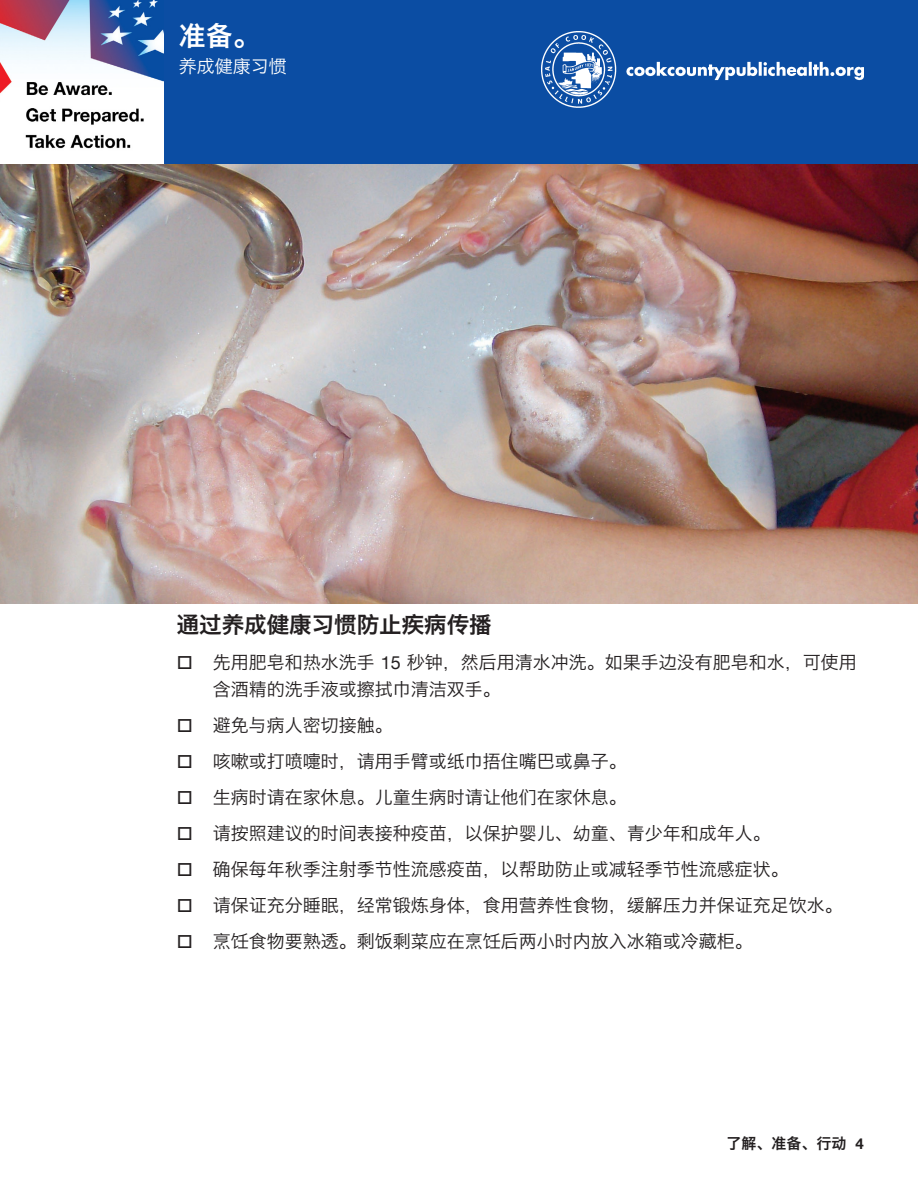
<style>
.page{position:relative;width:918px;height:1188px;background:#fff}
.page>*{position:absolute;margin:0;border:0;box-sizing:border-box;transform-origin:0 0}
.TOC_body_copy_main{font:27px "Hiragino Sans GB W6";color:#fff}
.t1{font:22.5px "Hiragino Sans GB W6";color:#231f20}
.t2{font:18px/27px "Hiragino Sans GB W3";color:#231f20}
.TOC_body_copy_sub{font:18px "Hiragino Sans GB W3";color:#fff}
.t3{font:15px "Hiragino Sans GB W6";color:#231f20}
.s1{font-family:"Helvetica Neue"}
.s2{font-family:"Helvetica Neue";font-weight:700}
</style>
<div class="page">
<img style="left:0;top:164px;width:918px;height:439px">
<div style="left:0;top:0;width:918px;height:163px;background:#0b4da3"></div>
<img style="left:0;top:0;width:163px;height:163px">
<img style="left:542px;top:32px;width:322px;height:75px">
<p class="TOC_body_copy_main" style="left:179px;top:18px;width:82px">准备。</p>
<p class="TOC_body_copy_sub" style="left:179px;top:55px;width:109px">养成健康习惯</p>
<p class="t1" style="left:177px;top:610px;width:316px">通过养成健康习惯防止疾病传播</p>
<p class="t2" style="left:213px;top:649px;width:646px;text-indent:-36px">□ 先用肥皂和热水洗手 <span class="s1">15</span> 秒钟，然后用清水冲洗。如果手边没有肥皂和水，可使用含酒精的洗手液或擦拭巾清洁双手。</p>
<p class="t2" style="left:177px;top:712px;width:218px">□ 避免与病人密切接触。</p>
<p class="t2" style="left:177px;top:748px;width:451px">□ 咳嗽或打喷嚏时，请用手臂或纸巾捂住嘴巴或鼻子。</p>
<p class="t2" style="left:177px;top:784px;width:451px">□ 生病时请在家休息。儿童生病时请让他们在家休息。</p>
<p class="t2" style="left:177px;top:820px;width:595px">□ 请按照建议的时间表接种疫苗，以保护婴儿、幼童、青少年和成年人。</p>
<p class="t2" style="left:177px;top:856px;width:613px">□ 确保每年秋季注射季节性流感疫苗，以帮助防止或减轻季节性流感症状。</p>
<p class="t2" style="left:177px;top:892px;width:667px">□ 请保证充分睡眠，经常锻炼身体，食用营养性食物，缓解压力并保证充足饮水。</p>
<p class="t2" style="left:177px;top:928px;width:577px">□ 烹饪食物要熟透。剩饭剩菜应在烹饪后两小时内放入冰箱或冷藏柜。</p>
<p class="t3" style="left:726px;top:1133px;width:139px">了解、准备、行动 <span class="s2">4</span></p>
</div>
